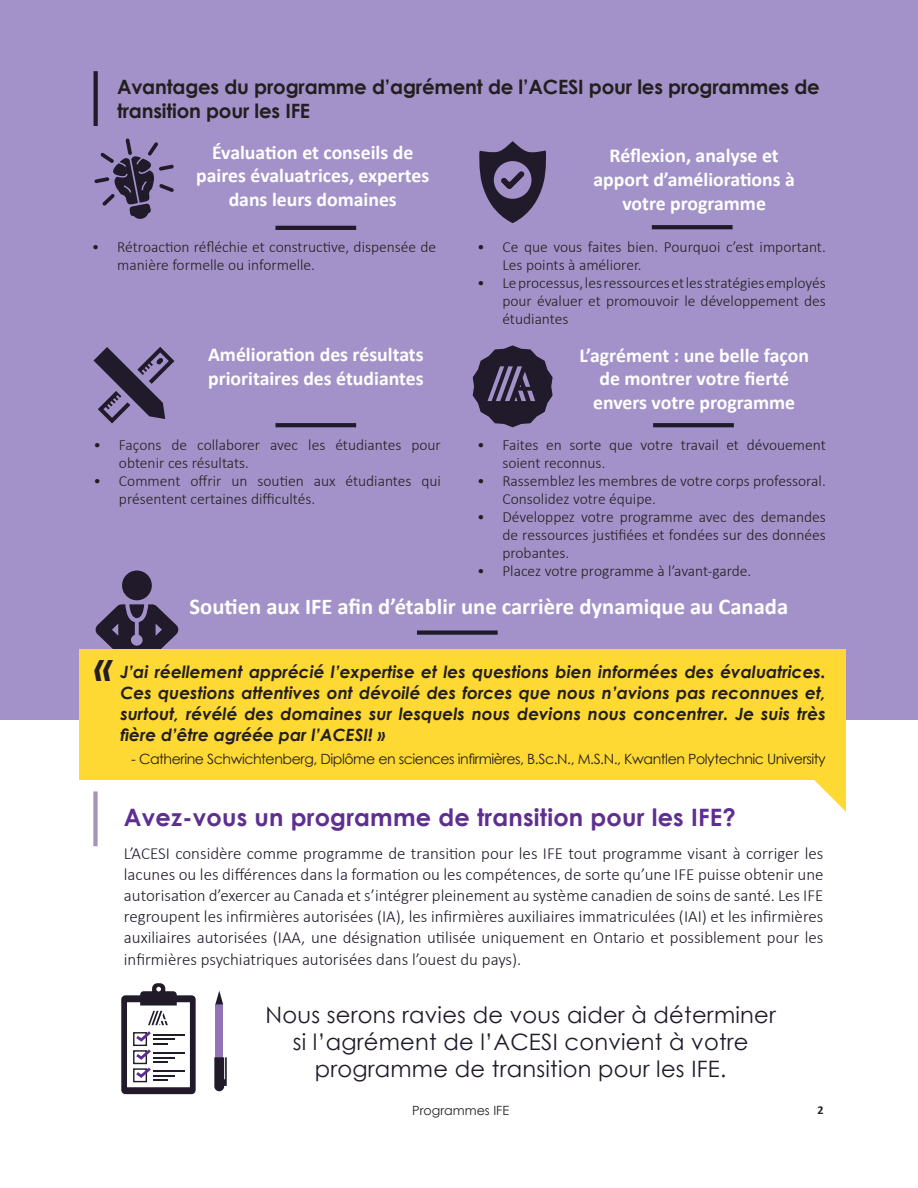
<style>
.page{position:relative;width:918px;height:1188px;background:#fff}
.page>*{position:absolute;margin:0;border:0;box-sizing:border-box;transform-origin:0 0}
.Page_Header_-_Blue{font:italic 700 39.45px "Century Gothic";color:#231f20}
.Paragraph_Purple{font:700 24px "Century Gothic";letter-spacing:.01em;color:#5e2e91}
.Page_Header_-_Blue-2{font:22.65px/27.2px "Century Gothic";letter-spacing:.01em;color:#211a2a;text-align:center}
.Page_Section_Title{font:700 22.65px "Calibri";color:#fff}
.Page_Section_Title-2{font:700 19.8px/23.7px "Calibri";color:#fff;text-align:center}
.Page_Header_-_Blue-3{font:700 19.8px/23.7px "Century Gothic";letter-spacing:-.01em;color:#231f20}
.Page_Body_Text_-_Bla{font:300 16.95px/21.1px "Calibri";color:#211a2a;text-align:justify}
.Page_Header_-_Blue-4{font:italic 700 16.95px/21.1px "Century Gothic";color:#231f20;text-align:justify}
.t1{font:300 15.45px/18px "Calibri";color:#231f20}
.Page_Header_-_Blue-5{font:14.1px "Century Gothic";letter-spacing:-.03em;color:#231f20}
.t2{font:12.75px "Century Gothic";color:#231f20}
.t3{font:700 12px "Calibri";color:#231f20}
</style>
<div class="page">
<div style="left:0;top:0;width:918px;height:720px;background:#a392c9"></div>
<hr style="left:275px;top:226px;width:81px;height:4px;background:#211a2a">
<svg style="left:275px;top:423px;width:81px;height:4px"></svg>
<svg style="left:652px;top:225px;width:81px;height:4px"></svg>
<svg style="left:653px;top:423px;width:81px;height:4px"></svg>
<svg style="left:94px;top:138px;width:80px;height:81px"></svg>
<svg style="left:479px;top:141px;width:67px;height:82px"></svg>
<svg style="left:94px;top:347px;width:80px;height:76px"></svg>
<div style="left:417px;top:630px;width:81px;height:5px;background:#211a2a"></div>
<svg style="left:94px;top:71px;width:4px;height:55px"></svg>
<svg style="left:473px;top:345px;width:80px;height:82px"></svg>
<svg style="left:95px;top:571px;width:84px;height:79px"></svg>
<div style="left:80px;top:650px;width:766px;height:130px;background:#ffd933"></div>
<svg style="left:814px;top:780px;width:32px;height:32px"></svg>
<div style="left:121px;top:995px;width:75px;height:99px;background:#211a29;border-radius:4px"></div>
<div style="left:215px;top:1004px;width:8px;height:54px;background:#8f73b5"></div>
<svg style="left:215px;top:991px;width:8px;height:13px"></svg>
<svg style="left:214px;top:1057px;width:13px;height:34px"></svg>
<svg style="left:127px;top:983px;width:63px;height:104px"></svg>
<div style="left:93px;top:791px;width:5px;height:55px;background:#a394b8"></div>
<p class="Page_Header_-_Blue-3" style="left:117px;top:74px;width:704px">Avantages du programme d’agrément de l’ACESI pour les programmes de transition pour les IFE</p>
<p class="Page_Section_Title-2" style="left:196px;top:140px;width:235px">Évaluation et conseils de paires évaluatrices, expertes dans leurs domaines</p>
<p class="Page_Section_Title-2" style="left:593px;top:144px;width:203px">Réflexion, analyse et apport d’améliorations à votre programme</p>
<p class="t1" style="left:117px;top:238px;width:320px;text-indent:-25px">• Rétroaction réfléchie et constructive, dispensée de manière formelle ou informelle.</p>
<p class="t1" style="left:502px;top:238px;width:325px;text-indent:-25px">• Ce que vous faites bien. Pourquoi c’est important.<br>Les points à améliorer.</p>
<p class="t1" style="left:502px;top:274px;width:325px;text-align:justify;text-indent:-25px">• Le processus, les ressources et les stratégies employés pour évaluer et promouvoir le développement des étudiantes</p>
<p class="Page_Section_Title-2" style="left:208px;top:342px;width:217px;text-align:left">Amélioration des résultats prioritaires des étudiantes</p>
<p class="Page_Section_Title-2" style="left:579px;top:343px;width:231px">L’agrément : une belle façon de montrer votre fierté envers votre programme</p>
<p class="t1" style="left:119px;top:436px;width:324px;text-indent:-25px">• Façons de collaborer avec les étudiantes pour obtenir ces résultats.</p>
<p class="t1" style="left:119px;top:472px;width:324px;text-indent:-25px">• Comment offrir un soutien aux étudiantes qui présentent certaines difficultés.</p>
<p class="t1" style="left:502px;top:436px;width:325px;text-indent:-25px">• Faites en sorte que votre travail et dévouement soient reconnus.</p>
<p class="t1" style="left:502px;top:472px;width:325px;text-indent:-25px">• Rassemblez les membres de votre corps professoral.<br>Consolidez votre équipe.</p>
<p class="t1" style="left:502px;top:508px;width:325px;text-align:justify;text-indent:-25px">• Développez votre programme avec des demandes de ressources justifiées et fondées sur des données probantes.</p>
<p class="t1" style="left:477px;top:562px;width:276px">• Placez votre programme à l’avant-garde.</p>
<p class="Page_Section_Title" style="left:190px;top:590px;width:600px">Soutien aux IFE afin d’établir une carrière dynamique au Canada</p>
<p class="Page_Header_-_Blue" style="left:95px;top:636px;width:20px">«</p>
<p class="Page_Header_-_Blue-4" style="left:120px;top:660px;width:707px">J’ai réellement apprécié l’expertise et les questions bien informées des évaluatrices.<br>Ces questions attentives ont dévoilé des forces que nous n’avions pas reconnues et, surtout, révélé des domaines sur lesquels nous devions nous concentrer. Je suis très fière d’être agréée par l’ACESI! »</p>
<p class="Page_Header_-_Blue-5" style="left:131px;top:749px;width:696px">- Catherine Schwichtenberg, Diplôme en sciences infirmières, B.Sc.N., M.S.N., Kwantlen Polytechnic University</p>
<p class="Paragraph_Purple" style="left:124px;top:799px;width:613px">Avez-vous un programme de transition pour les IFE?</p>
<p class="Page_Body_Text_-_Bla" style="left:124px;top:842px;width:701px">L’ACESI considère comme programme de transition pour les IFE tout programme visant à corriger les lacunes ou les différences dans la formation ou les compétences, de sorte qu’une IFE puisse obtenir une autorisation d’exercer au Canada et s’intégrer pleinement au système canadien de soins de santé. Les IFE regroupent les infirmières autorisées (IA), les infirmières auxiliaires immatriculées (IAI) et les infirmières auxiliaires autorisées (IAA, une désignation utilisée uniquement en Ontario et possiblement pour les infirmières psychiatriques autorisées dans l’ouest du pays).</p>
<p class="Page_Header_-_Blue-2" style="left:266px;top:1001px;width:512px">Nous serons ravies de vous aider à déterminer si l’agrément de l’ACESI convient à votre programme de transition pour les IFE.</p>
<p class="t2" style="left:412px;top:1101px;width:99px">Programmes IFE</p>
<p class="t3" style="left:817px;top:1102px;width:8px">2</p>
</div>
